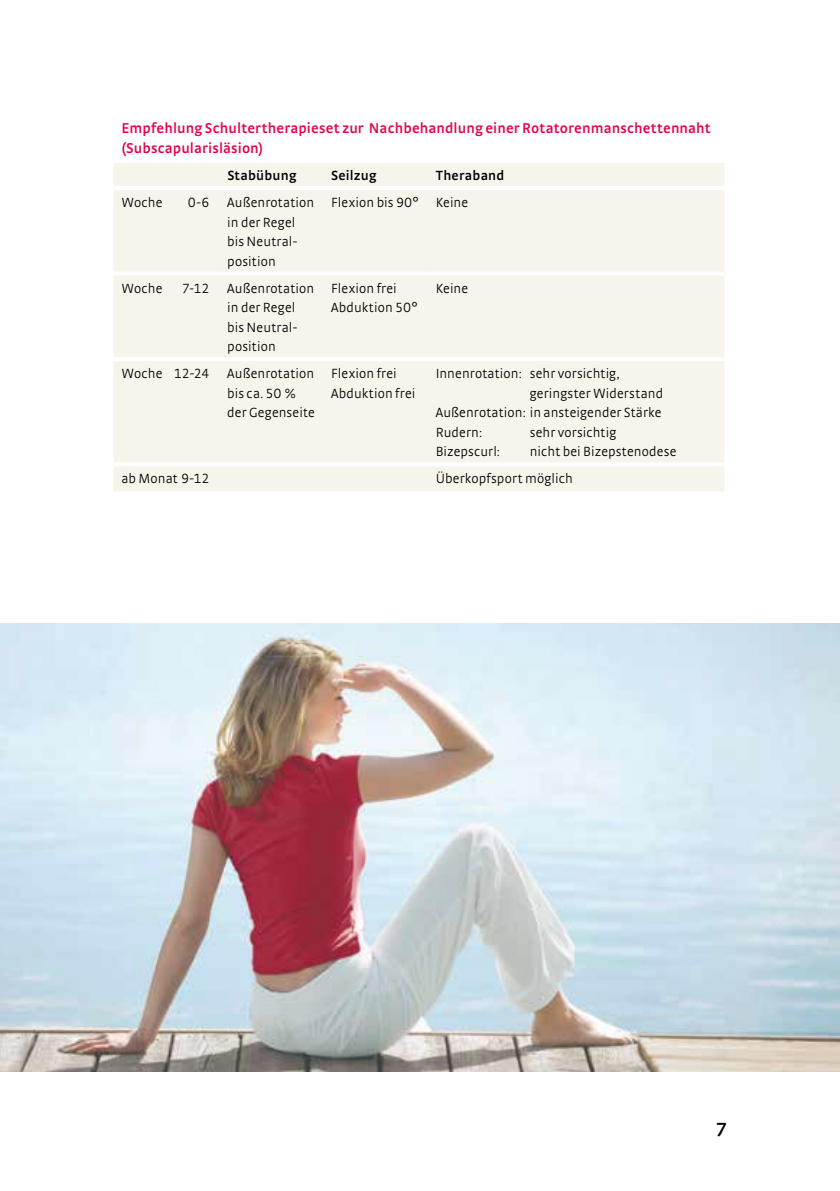
<style>
.page{position:relative;width:840px;height:1191px;background:#fff}
.page>*{position:absolute;margin:0;border:0;box-sizing:border-box;transform-origin:0 0}
.t1{font:600 20px "medi Strada Pro";color:#000}
.t2{font:600 15px/19.6px "medi Strada Pro";letter-spacing:.01em;color:#e3004f}
.t3{font:300 14px/19.6px "medi Strada Pro";letter-spacing:.01em;color:#000}
.t4{font:600 14px "medi Strada Pro";letter-spacing:.015em;color:#000}
</style>
<div class="page">
<div style="left:114px;top:163px;width:610px;height:328px;background:#f7f4ec"></div>
<hr style="left:113px;top:186px;width:106px;height:4px;background:#fff">
<hr style="left:219px;top:186px;width:104px;height:4px;background:#fff">
<hr style="left:323px;top:186px;width:104px;height:4px;background:#fff">
<hr style="left:427px;top:186px;width:297px;height:4px;background:#fff">
<hr style="left:113px;top:271px;width:106px;height:4px;background:#fff">
<hr style="left:219px;top:271px;width:104px;height:4px;background:#fff">
<hr style="left:323px;top:271px;width:104px;height:4px;background:#fff">
<hr style="left:427px;top:271px;width:297px;height:4px;background:#fff">
<hr style="left:113px;top:357px;width:106px;height:4px;background:#fff">
<hr style="left:219px;top:357px;width:104px;height:4px;background:#fff">
<hr style="left:323px;top:357px;width:104px;height:4px;background:#fff">
<hr style="left:427px;top:357px;width:297px;height:4px;background:#fff">
<hr style="left:113px;top:462px;width:106px;height:4px;background:#fff">
<hr style="left:219px;top:462px;width:104px;height:4px;background:#fff">
<hr style="left:323px;top:462px;width:104px;height:4px;background:#fff">
<hr style="left:427px;top:462px;width:297px;height:4px;background:#fff">
<img style="left:0;top:624px;width:839px;height:447px">
<p class="t2" style="left:121px;top:118px;width:590px">Empfehlung Schultertherapieset zur Nachbehandlung einer Rotatorenmanschettennaht (Subscapularisläsion)</p>
<p class="t4" style="left:227px;top:166px;width:71px">Stabübung</p>
<p class="t4" style="left:331px;top:166px;width:47px">Seilzug</p>
<p class="t4" style="left:435px;top:166px;width:70px">Theraband</p>
<p class="t3" style="left:121px;top:192px;width:42px">Woche</p>
<p class="t3" style="left:188px;top:192px;width:23px">0-6</p>
<p class="t3" style="left:227px;top:192px;width:88px">Außenrotation in der Regel bis Neutral&shy;position</p>
<p class="t3" style="left:331px;top:192px;width:139px">Flexion bis 90° Keine</p>
<p class="t3" style="left:121px;top:278px;width:42px">Woche</p>
<p class="t3" style="left:182px;top:278px;width:29px">7-12</p>
<p class="t3" style="left:227px;top:278px;width:88px">Außenrotation in der Regel bis Neutral&shy;position</p>
<p class="t3" style="left:331px;top:278px;width:88px">Flexion frei<br>Abduktion 50°</p>
<p class="t3" style="left:435px;top:278px;width:34px">Keine</p>
<p class="t3" style="left:121px;top:364px;width:89px">Woche 12-24</p>
<p class="t3" style="left:227px;top:364px;width:89px">Außenrotation bis ca. 50 % der Gegenseite</p>
<p class="t3" style="left:331px;top:364px;width:86px">Flexion frei<br>Abduktion frei</p>
<p class="t3" style="left:435px;top:364px;width:185px">Innenrotation: sehr vorsichtig,</p>
<p class="t3" style="left:529px;top:383px;width:135px">geringster Widerstand</p>
<p class="t3" style="left:435px;top:403px;width:227px">Außenrotation: in ansteigender Stärke</p>
<p class="t3" style="left:435px;top:422px;width:48px">Rudern:</p>
<p class="t3" style="left:529px;top:422px;width:88px">sehr vorsichtig</p>
<p class="t3" style="left:435px;top:442px;width:66px">Bizepscurl:</p>
<p class="t3" style="left:529px;top:442px;width:148px">nicht bei Bizepstenodese</p>
<p class="t3" style="left:121px;top:469px;width:89px">ab Monat 9-12</p>
<p class="t3" style="left:435px;top:469px;width:138px">Überkopfsport möglich</p>
<h1 class="t1" style="left:716px;top:1116px;width:12px">7</h1>
</div>
